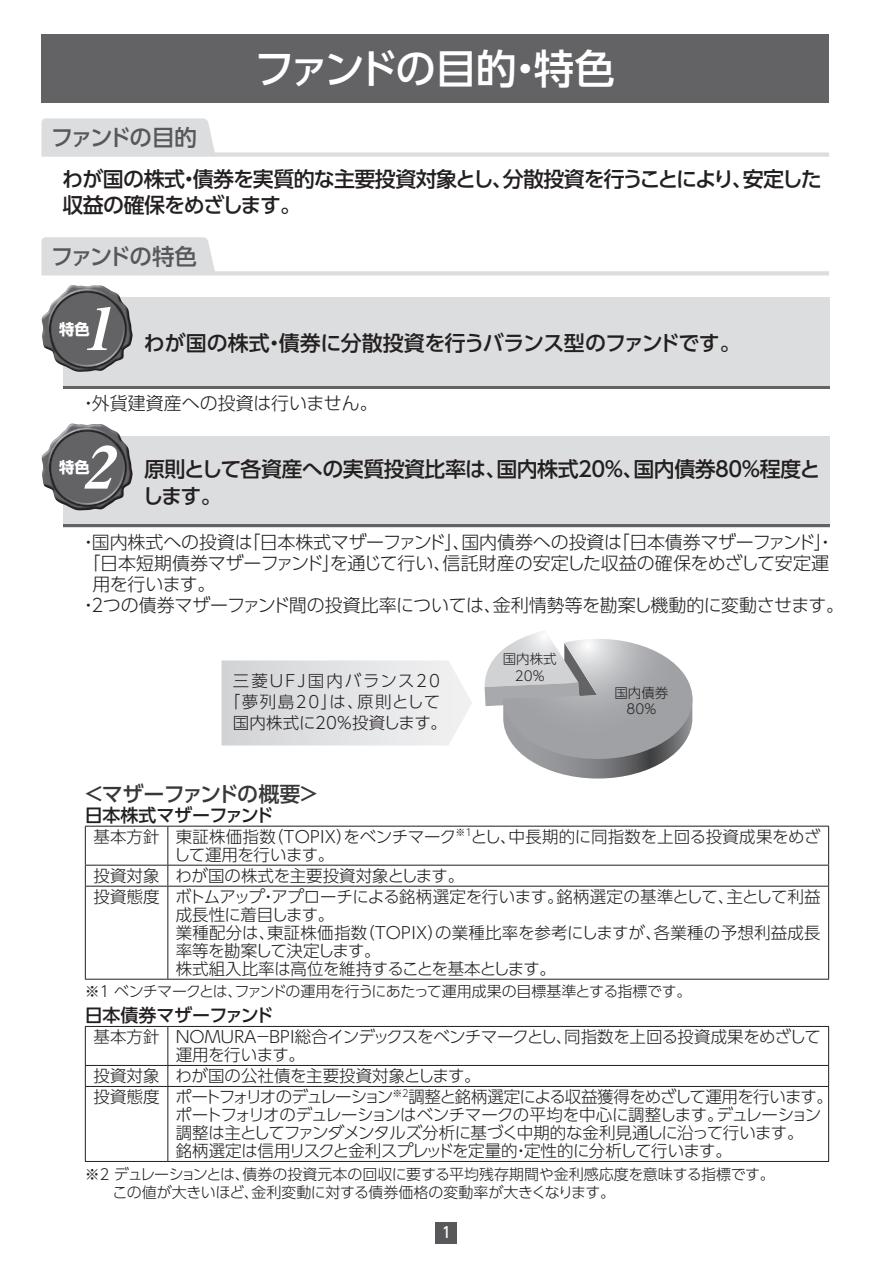
<style>
.page{position:relative;width:893px;height:1263px;background:#fff}
.page>*{position:absolute;margin:0;border:0;box-sizing:border-box;transform-origin:0 0}
.t1{font:italic 58.5px "Midashi Min Pr 5 MA31";color:#fff;scale:1.04 1}
.t2{font:500 40.5px "UD Shin Go Pro";letter-spacing:-.06em;color:#fff}
.t3{font:500 22.5px "UD Shin Go Pro";letter-spacing:-.095em;color:#57585a}
.t4{font:500 21px/25.5px "UD Shin Go Pro";letter-spacing:-.03em;color:#231f20}
.t5{font:500 21px "UD Shin Go Pro";letter-spacing:-.04em;color:#383839}
.t6{font:300 18px "UD Shin Go Pro";letter-spacing:-.01em;color:#231f20}
.t7{font:500 18px "UD Shin Go Pro";letter-spacing:-.01em;color:#231f20}
.t8{font:300 16.5px/18px "UD Shin Go Pro";letter-spacing:-.02em;color:#231f20}
.t9{font:300 16.5px/18px "UD Shin Go Pro";letter-spacing:-.04em;color:#231f20}
.t10{font:300 16.5px/21px "UD Shin Go Pro";letter-spacing:.08em;color:#231f20;text-align:center}
.t11{font:700 15.3px "UD Shin Go Pro";color:#fff}
.t12{font:300 15px/18px "UD Shin Go Pro";letter-spacing:-.02em;color:#231f20}
.t13{font:500 15px "UD Shin Go Pro";color:#fff;scale:.9 1}
.t14{font:300 13.5px/16.5px "UD Shin Go Pro";color:#231f20;text-align:center}
</style>
<div class="page">
<div style="left:436px;top:1222px;width:21px;height:21px;background:#57585a"></div>
<div style="left:41px;top:35px;width:788px;height:68px;background:#636366"></div>
<svg style="left:41px;top:118px;width:788px;height:39px"></svg>
<svg style="left:41px;top:237px;width:788px;height:38px"></svg>
<div style="left:63px;top:297px;width:766px;height:92px;background:#dcdddf"></div>
<hr style="left:63px;top:386px;width:766px;height:3px;background:#636366">
<img style="left:41px;top:285px;width:92px;height:87px">
<div style="left:63px;top:436px;width:766px;height:91px;background:#dcdddf"></div>
<hr style="left:63px;top:524px;width:766px;height:3px;background:#636366">
<img style="left:41px;top:424px;width:92px;height:87px">
<svg style="left:222px;top:660px;width:250px;height:85px;background:#e2e3e5"></svg>
<svg style="left:485px;top:631px;width:207px;height:147px"></svg>
<hr style="left:85px;top:826px;width:83px;height:1px;background:#231f20">
<hr style="left:85px;top:826px;width:1px;height:39px;background:#231f20">
<hr style="left:168px;top:826px;width:661px;height:1px;background:#231f20">
<hr style="left:167px;top:826px;width:1px;height:39px;background:#231f20">
<hr style="left:828px;top:826px;width:1px;height:39px;background:#231f20">
<hr style="left:85px;top:865px;width:83px;height:1px;background:#231f20">
<svg style="left:85px;top:865px;width:1px;height:21px"></svg>
<hr style="left:168px;top:865px;width:661px;height:1px;background:#231f20">
<svg style="left:167px;top:865px;width:1px;height:21px"></svg>
<svg style="left:828px;top:865px;width:1px;height:21px"></svg>
<hr style="left:85px;top:886px;width:83px;height:1px;background:#231f20">
<hr style="left:85px;top:886px;width:1px;height:93px;background:#231f20">
<hr style="left:168px;top:886px;width:661px;height:1px;background:#231f20">
<hr style="left:167px;top:886px;width:1px;height:93px;background:#231f20">
<hr style="left:828px;top:886px;width:1px;height:93px;background:#231f20">
<hr style="left:85px;top:979px;width:83px;height:1px;background:#231f20">
<hr style="left:168px;top:979px;width:661px;height:1px;background:#231f20">
<hr style="left:85px;top:1026px;width:83px;height:1px;background:#231f20">
<hr style="left:85px;top:1027px;width:1px;height:38px;background:#231f20">
<hr style="left:168px;top:1026px;width:661px;height:1px;background:#231f20">
<hr style="left:167px;top:1027px;width:1px;height:38px;background:#231f20">
<hr style="left:828px;top:1027px;width:1px;height:38px;background:#231f20">
<hr style="left:85px;top:1065px;width:83px;height:1px;background:#231f20">
<svg style="left:85px;top:1066px;width:1px;height:20px"></svg>
<hr style="left:168px;top:1065px;width:661px;height:1px;background:#231f20">
<svg style="left:167px;top:1066px;width:1px;height:20px"></svg>
<svg style="left:828px;top:1066px;width:1px;height:20px"></svg>
<hr style="left:85px;top:1086px;width:83px;height:1px;background:#231f20">
<hr style="left:85px;top:1087px;width:1px;height:74px;background:#231f20">
<hr style="left:168px;top:1086px;width:661px;height:1px;background:#231f20">
<hr style="left:167px;top:1087px;width:1px;height:74px;background:#231f20">
<hr style="left:828px;top:1087px;width:1px;height:74px;background:#231f20">
<hr style="left:85px;top:1161px;width:83px;height:1px;background:#231f20">
<hr style="left:168px;top:1161px;width:661px;height:1px;background:#231f20">
<h2 class="t2" style="left:254px;top:36px;width:362px">ファンドの目的・特色</h2>
<h3 class="t3" style="left:51px;top:119px;width:147px">ファンドの目的</h3>
<p class="t4" style="left:62px;top:166px;width:761px">わが国の株式・債券を実質的な主要投資対象とし、分散投資を行うことにより、安定した収益の確保をめざします。</p>
<h3 class="t3" style="left:51px;top:238px;width:148px">ファンドの特色</h3>
<h1 class="t1" style="left:82px;top:283px;width:49px">1</h1>
<p class="t11" style="left:59px;top:316px;width:32px">特色</p>
<p class="t4" style="left:144px;top:330px;width:598px">わが国の株式・債券に分散投資を行うバランス型のファンドです。</p>
<p class="t6" style="left:79px;top:388px;width:300px">・外貨建資産への投資は行いません。</p>
<h1 class="t1" style="left:82px;top:422px;width:49px">2</h1>
<p class="t4" style="left:142px;top:455px;width:679px;line-height:27px">原則として各資産への実質投資比率は、国内株式20％、国内債券80％程度とします。</p>
<p class="t6" style="left:79px;top:527px;width:756px">・国内株式への投資は「日本株式マザーファンド」、国内債券への投資は「日本債券マザーファンド」・</p>
<p class="t6" style="left:83px;top:548px;width:748px">「日本短期債券マザーファンド」を通じて行い、信託財産の安定した収益の確保をめざして安定運</p>
<p class="t6" style="left:92px;top:569px;width:124px">用を行います。</p>
<p class="t6" style="left:79px;top:590px;width:766px">・２つの債券マザーファンド間の投資比率については、金利情勢等を勘案し機動的に変動させます。</p>
<p class="t11" style="left:59px;top:455px;width:32px">特色</p>
<p class="t10" style="left:224px;top:670px;width:225px">三菱UFJ国内バランス20「夢列島20」は、原則として国内株式に20%投資します。</p>
<p class="t14" style="left:503px;top:650px;width:55px">国内株式<br>20%</p>
<p class="t14" style="left:614px;top:684px;width:55px">国内債券<br>80%</p>
<p class="t5" style="left:83px;top:777px;width:238px">＜マザーファンドの概要＞</p>
<p class="t7" style="left:85px;top:801px;width:190px">日本株式マザーファンド</p>
<p class="t8" style="left:174px;top:827px;width:648px;text-indent:-80px">基本方針 東証株価指数（ＴＯＰＩＸ）をベンチマーク<sup>※１</sup>とし、中長期的に同指数を上回る投資成果をめざして運用を行います。</p>
<p class="t8" style="left:94px;top:864px;width:729px;line-height:21px">投資対象 わが国の株式を主要投資対象とします。<br>投資態度 ボトムアップ・アプローチによる銘柄選定を行います。銘柄選定の基準として、主として利益</p>
<p class="t8" style="left:176px;top:905px;width:646px">成長性に着目します。<br>業種配分は、東証株価指数（ＴＯＰＩＸ）の業種比率を参考にしますが、各業種の予想利益成長率等を勘案して決定します。<br>株式組入比率は高位を維持することを基本とします。</p>
<p class="t12" style="left:85px;top:982px;width:608px">※１ ベンチマークとは、ファンドの運用を行うにあたって運用成果の目標基準とする指標です。</p>
<p class="t7" style="left:85px;top:1001px;width:190px">日本債券マザーファンド</p>
<p class="t9" style="left:176px;top:1027px;width:647px;text-indent:-82px">基本方針 ＮＯＭＵＲＡ－ＢＰＩ総合インデックスをベンチマークとし、同指数を上回る投資成果をめざして運用を行います。</p>
<p class="t9" style="left:94px;top:1065px;width:741px;line-height:21px">投資対象 わが国の公社債を主要投資対象とします。<br>投資態度 ポートフォリオのデュレーション<sup>※２</sup>調整と銘柄選定による収益獲得をめざして運用を行います。</p>
<p class="t8" style="left:175px;top:1105px;width:648px">ポートフォリオのデュレーションはベンチマークの平均を中心に調整します。デュレーション調整は主としてファンダメンタルズ分析に基づく中期的な金利見通しに沿って行います。銘柄選定は信用リスクと金利スプレッドを定量的・定性的に分析して行います。</p>
<p class="t12" style="left:113px;top:1164px;width:664px;text-indent:-28px">※２ デュレーションとは、債券の投資元本の回収に要する平均残存期間や金利感応度を意味する指標です。この値が大きいほど、金利変動に対する債券価格の変動率が大きくなります。</p>
<p class="t13" style="left:442px;top:1220px;width:11px">1</p>
</div>
